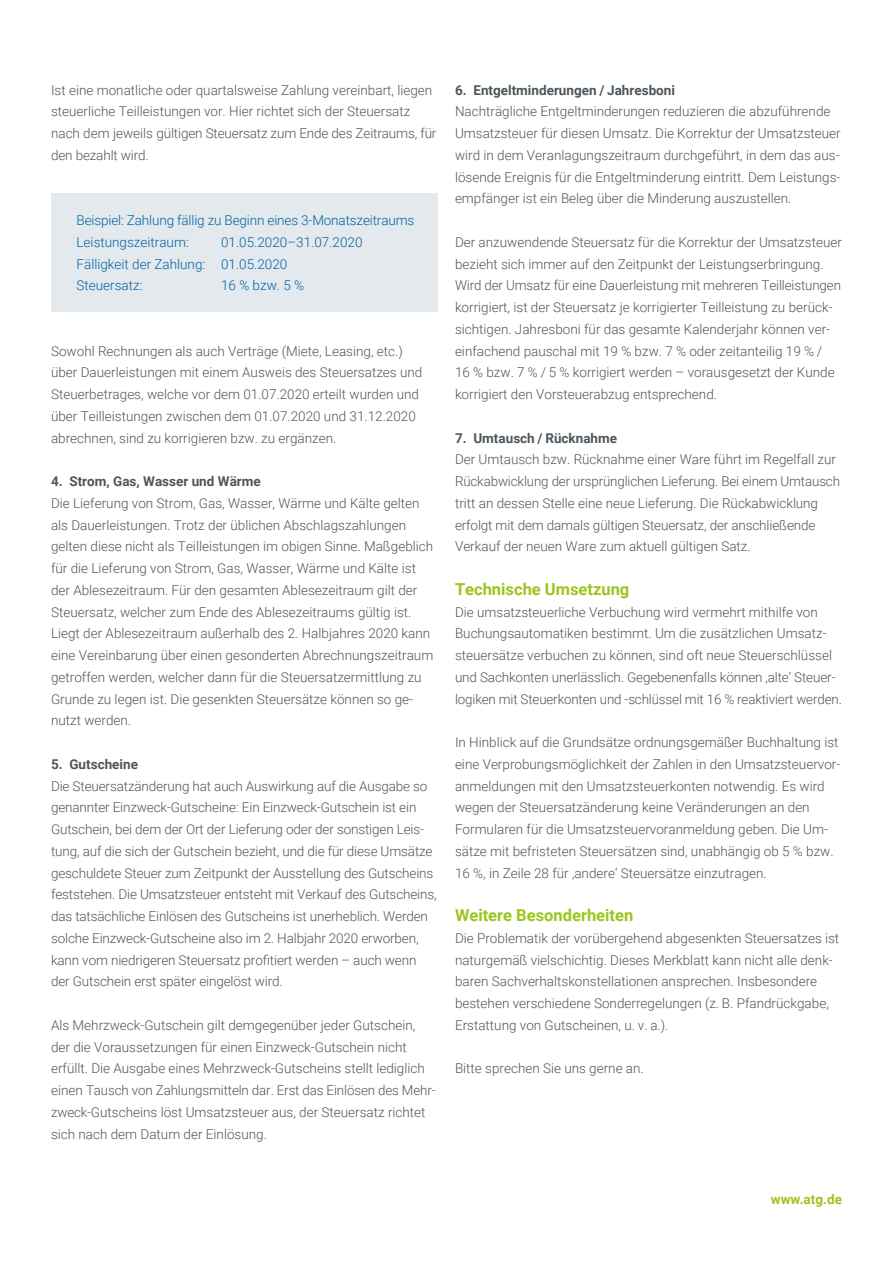
<style>
.page{position:relative;width:893px;height:1263px;background:#fff}
.page>*{position:absolute;margin:0;border:0;box-sizing:border-box;transform-origin:0 0}
.t1{font:700 16.5px "Roboto";color:#9dc41f}
.t2{font:300 13.5px/21.8px "Roboto";color:#4d565c}
.t3{font:300 13.5px/21.8px "Roboto";color:#0063a5}
.t4{font:700 13.5px "Roboto";color:#4d565c}
.t5{font:700 13.5px "Roboto";color:#9dc41f}
</style>
<div class="page">
<div style="left:51px;top:193px;width:387px;height:119px;background:#e3e9ec"></div>
<p class="t2" style="left:51px;top:78px;width:387px">Ist eine monatliche oder quartalsweise Zahlung vereinbart, liegen steuerliche Teilleistungen vor. Hier richtet sich der Steuersatz nach dem jeweils gültigen Steuersatz zum Ende des Zeitraums, für den bezahlt wird.</p>
<p class="t3" style="left:77px;top:209px;width:339px">Beispiel: Zahlung fällig zu Beginn eines 3-Monatszeitraums<br>Leistungszeitraum:</p>
<p class="t3" style="left:77px;top:231px;width:287px;text-indent:145px">01.05.2020–31.07.2020<br>Fälligkeit der Zahlung: 01.05.2020<br>Steuersatz:</p>
<p class="t3" style="left:221px;top:274px;width:84px">16 % bzw. 5 %</p>
<p class="t2" style="left:51px;top:339px;width:373px">Sowohl Rechnungen als auch Verträge (Miete, Leasing, etc.) über Dauerleistungen mit einem Ausweis des Steuersatzes und Steuerbetrages, welche vor dem 01.07.2020 erteilt wurden und über Teilleistungen zwischen dem 01.07.2020 und 31.12.2020 abrechnen, sind zu korrigieren bzw. zu ergänzen.</p>
<p class="t4" style="left:51px;top:472px;width:211px">4. Strom, Gas, Wasser und Wärme</p>
<p class="t2" style="left:51px;top:492px;width:384px">Die Lieferung von Strom, Gas, Wasser, Wärme und Kälte gelten als Dauerleistungen. Trotz der üblichen Abschlagszahlungen gelten diese nicht als Teilleistungen im obigen Sinne. Maßgeblich für die Lieferung von Strom, Gas, Wasser, Wärme und Kälte ist der Ablesezeitraum. Für den gesamten Ablesezeitraum gilt der Steuersatz, welcher zum Ende des Ablesezeitraums gültig ist.<br>Liegt der Ablesezeitraum außerhalb des 2. Halbjahres 2020 kann eine Vereinbarung über einen gesonderten Abrechnungszeitraum getroffen werden, welcher dann für die Steuersatzermittlung zu Grunde zu legen ist. Die gesenkten Steuersätze können so ge&shy;nutzt werden.</p>
<p class="t4" style="left:51px;top:754px;width:88px">5. Gutscheine</p>
<p class="t2" style="left:51px;top:774px;width:387px">Die Steuersatzänderung hat auch Auswirkung auf die Ausgabe so genannter Einzweck-Gutscheine: Ein Einzweck-Gutschein ist ein Gutschein, bei dem der Ort der Lieferung oder der sonstigen Leis&shy;tung, auf die sich der Gutschein bezieht, und die für diese Umsätze geschuldete Steuer zum Zeitpunkt der Ausstellung des Gutscheins feststehen. Die Umsatzsteuer entsteht mit Verkauf des Gutscheins, das tatsächliche Einlösen des Gutscheins ist unerheblich. Werden solche Einzweck-Gutscheine also im 2. Halbjahr 2020 erworben, kann vom niedrigeren Steuersatz profitiert werden – auch wenn der Gutschein erst später eingelöst wird.</p>
<p class="t2" style="left:51px;top:1014px;width:386px">Als Mehrzweck-Gutschein gilt demgegenüber jeder Gutschein, der die Voraussetzungen für einen Einzweck-Gutschein nicht erfüllt. Die Ausgabe eines Mehrzweck-Gutscheins stellt lediglich einen Tausch von Zahlungsmitteln dar. Erst das Einlösen des Mehr&shy;zweck-Gutscheins löst Umsatzsteuer aus, der Steuersatz richtet sich nach dem Datum der Einlösung.</p>
<p class="t4" style="left:455px;top:80px;width:222px">6. Entgeltminderungen / Jahresboni</p>
<p class="t2" style="left:455px;top:100px;width:387px">Nachträgliche Entgeltminderungen reduzieren die abzuführende Umsatzsteuer für diesen Umsatz. Die Korrektur der Umsatzsteuer wird in dem Veranlagungszeitraum durchgeführt, in dem das aus&shy;lösende Ereignis für die Entgeltminderung eintritt. Dem Leistungs&shy;empfänger ist ein Beleg über die Minderung auszustellen.</p>
<p class="t2" style="left:455px;top:231px;width:388px">Der anzuwendende Steuersatz für die Korrektur der Umsatzsteuer bezieht sich immer auf den Zeitpunkt der Leistungserbringung.<br>Wird der Umsatz für eine Dauerleistung mit mehreren Teilleistungen korrigiert, ist der Steuersatz je korrigierter Teilleistung zu berück&shy;sichtigen. Jahresboni für das gesamte Kalenderjahr können ver&shy;einfachend pauschal mit 19 % bzw. 7 % oder zeitanteilig 19 % /<br>16 % bzw. 7 % / 5 % korrigiert werden – vorausgesetzt der Kunde korrigiert den Vorsteuerabzug entsprechend.</p>
<p class="t4" style="left:455px;top:428px;width:164px">7. Umtausch / Rücknahme</p>
<p class="t2" style="left:455px;top:448px;width:387px">Der Umtausch bzw. Rücknahme einer Ware führt im Regelfall zur Rückabwicklung der ursprünglichen Lieferung. Bei einem Umtausch tritt an dessen Stelle eine neue Lieferung. Die Rückabwicklung erfolgt mit dem damals gültigen Steuersatz, der anschließende Verkauf der neuen Ware zum aktuell gültigen Satz.</p>
<p class="t1" style="left:455px;top:577px;width:176px">Technische Umsetzung</p>
<p class="t2" style="left:455px;top:600px;width:388px">Die umsatzsteuerliche Verbuchung wird vermehrt mithilfe von Buchungsautomatiken bestimmt. Um die zusätzlichen Umsatz&shy;steuersätze verbuchen zu können, sind oft neue Steuerschlüssel und Sachkonten unerlässlich. Gegebenenfalls können ‚alte‘ Steuer&shy;logiken mit Steuerkonten und -schlüssel mit 16 % reaktiviert werden.</p>
<p class="t2" style="left:455px;top:731px;width:387px">In Hinblick auf die Grundsätze ordnungsgemäßer Buchhaltung ist eine Verprobungsmöglichkeit der Zahlen in den Umsatzsteuervor&shy;anmeldungen mit den Umsatzsteuerkonten notwendig. Es wird wegen der Steuersatzänderung keine Veränderungen an den Formularen für die Umsatzsteuervoranmeldung geben. Die Um&shy;sätze mit befristeten Steuersätzen sind, unabhängig ob 5 % bzw.<br>16 %, in Zeile 28 für ‚andere‘ Steuersätze einzutragen.</p>
<p class="t1" style="left:455px;top:904px;width:180px">Weitere Besonderheiten</p>
<p class="t2" style="left:455px;top:927px;width:386px">Die Problematik der vorübergehend abgesenkten Steuersatzes ist naturgemäß vielschichtig. Dieses Merkblatt kann nicht alle denk&shy;baren Sachverhaltskonstellationen ansprechen. Insbesondere bestehen verschiedene Sonderregelungen (z. B. Pfandrückgabe, Erstattung von Gutscheinen, u. v. a.).</p>
<p class="t2" style="left:455px;top:1057px;width:190px">Bitte sprechen Sie uns gerne an.</p>
<p class="t5" style="left:771px;top:1190px;width:73px">www.atg.de</p>
</div>
